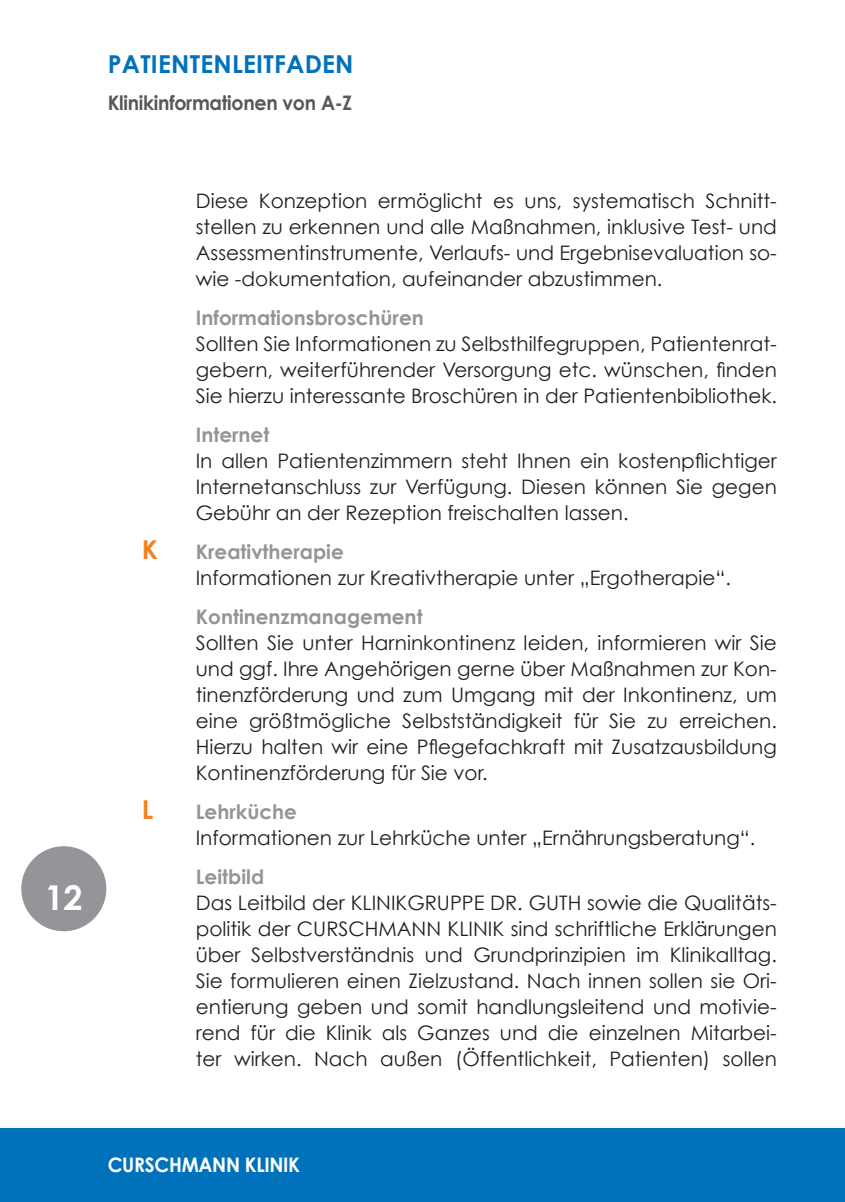
<style>
.page{position:relative;width:845px;height:1202px;background:#fff}
.page>*{position:absolute;margin:0;border:0;box-sizing:border-box;transform-origin:0 0}
.t1{font:700 34.2px "Century Gothic";color:#fff}
.t2{font:700 26px "Century Gothic";color:#f58220}
.t3{font:700 24.6px "Century Gothic";letter-spacing:.01em;color:#0072bc}
.t4{font:20px/26px "Century Gothic";color:#231f20;text-align:justify}
.t5{font:700 20px "Century Gothic";color:#939598}
.t6{font:700 20px "Century Gothic";letter-spacing:-.015em;color:#57585a;scale:.95 1}
.t7{font:700 20px "Century Gothic";letter-spacing:-.015em;color:#fff;scale:.95 1}
</style>
<div class="page">
<div style="left:0;top:1128px;width:845px;height:74px;background:#0072bc"></div>
<div style="left:21px;top:846px;width:85px;height:85px;background:#939598;border-radius:50%"></div>
<p class="t3" style="left:108px;top:50px;width:247px">PATIENTENLEITFADEN</p>
<p class="t6" style="left:108px;top:95px;width:258px">Klinikinformationen von A-Z</p>
<h1 class="t1" style="left:45px;top:883px;width:39px">12</h1>
<p class="t4" style="left:196px;top:189px;width:582px">Diese Konzeption ermöglicht es uns, systematisch Schnitt&shy;stellen zu erkennen und alle Maßnahmen, inklusive Test- und Assessmentinstrumente, Verlaufs- und Ergebnisevaluation so&shy;wie -dokumentation, aufeinander abzustimmen.</p>
<p class="t5" style="left:196px;top:309px;width:229px">Informationsbroschüren</p>
<p class="t4" style="left:196px;top:332px;width:582px">Sollten Sie Informationen zu Selbsthilfegruppen, Patientenrat&shy;gebern, weiterführender Versorgung etc. wünschen, finden Sie hierzu interessante Broschüren in der Patientenbibliothek.</p>
<p class="t5" style="left:196px;top:426px;width:75px">Internet</p>
<p class="t4" style="left:196px;top:447px;width:582px">In allen Patientenzimmern steht Ihnen ein kostenpflichtiger Internetanschluss zur Verfügung. Diesen können Sie gegen Gebühr an der Rezeption freischalten lassen.</p>
<h2 class="t2" style="left:142px;top:539px;width:18px">K</h2>
<p class="t5" style="left:196px;top:543px;width:149px">Kreativtherapie</p>
<p class="t4" style="left:196px;top:566px;width:537px">Informationen zur Kreativtherapie unter „Ergotherapie“.</p>
<p class="t5" style="left:196px;top:608px;width:228px">Kontinenzmanagement</p>
<p class="t4" style="left:196px;top:631px;width:582px">Sollten Sie unter Harninkontinenz leiden, informieren wir Sie und ggf. Ihre Angehörigen gerne über Maßnahmen zur Kon&shy;tinenzförderung und zum Umgang mit der Inkontinenz, um eine größtmögliche Selbstständigkeit für Sie zu erreichen.<br>Hierzu halten wir eine Pflegefachkraft mit Zusatzausbildung Kontinenzförderung für Sie vor.</p>
<h2 class="t2" style="left:142px;top:799px;width:13px">L</h2>
<p class="t5" style="left:196px;top:803px;width:103px">Lehrküche</p>
<p class="t4" style="left:196px;top:826px;width:561px">Informationen zur Lehrküche unter „Ernährungsberatung“.</p>
<p class="t5" style="left:196px;top:868px;width:70px">Leitbild</p>
<p class="t4" style="left:196px;top:891px;width:582px">Das Leitbild der KLINIKGRUPPE DR. GUTH sowie die Qualitäts&shy;politik der CURSCHMANN KLINIK sind schriftliche Erklärungen über Selbstverständnis und Grundprinzipien im Klinikalltag.<br>Sie formulieren einen Zielzustand. Nach innen sollen sie Ori&shy;entierung geben und somit handlungsleitend und motivie&shy;rend für die Klinik als Ganzes und die einzelnen Mitarbei&shy;ter wirken. Nach außen (Öffentlichkeit, Patienten) sollen</p>
<p class="t7" style="left:108px;top:1156px;width:204px">CURSCHMANN KLINIK</p>
</div>
